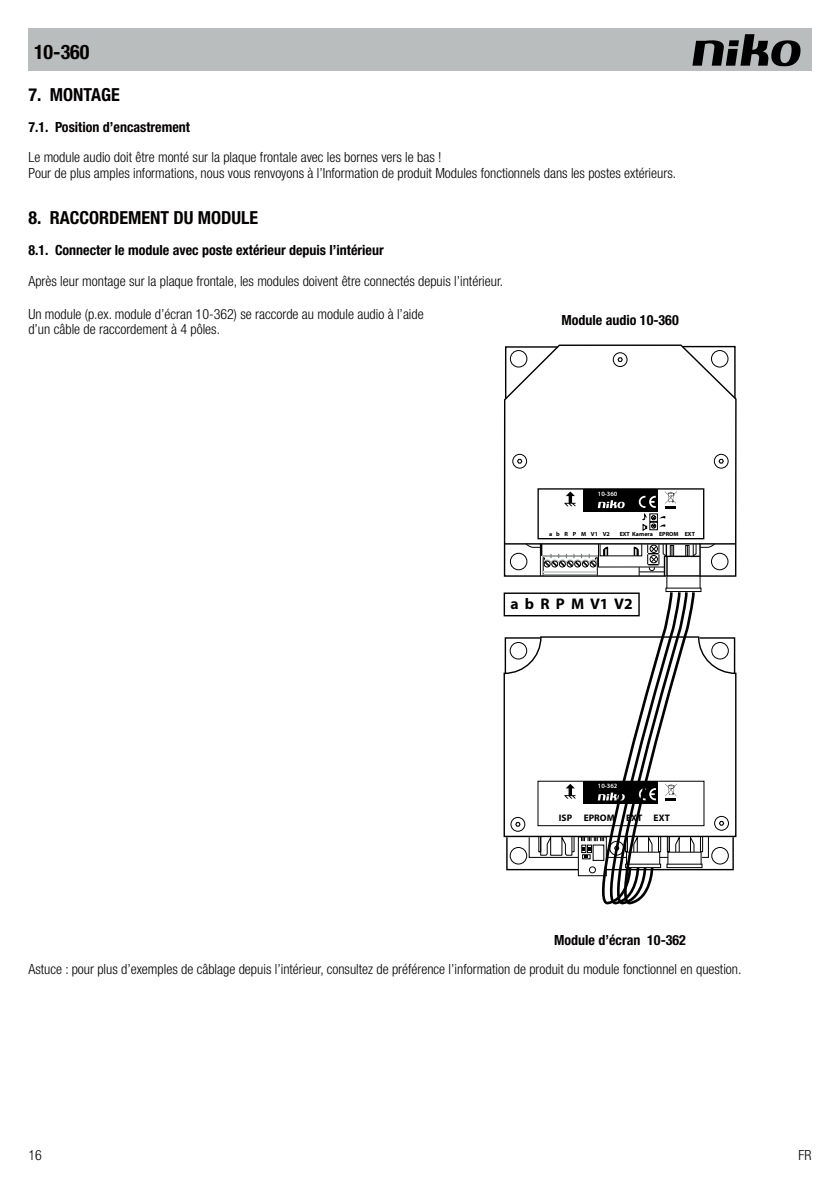
<style>
.page{position:relative;width:840px;height:1191px;background:#fff}
.page>*{position:absolute;margin:0;border:0;box-sizing:border-box;transform-origin:0 0}
.t1{font:700 condensed 20px "Helvetica Neue LT Pro";color:#040000}
.t2{font:700 condensed 18px "Helvetica Neue LT Pro";color:#040000}
.t3{font:700 15.4px "Myriad Pro";color:#000}
.t4{font:300 condensed 14px/15.4px "Helvetica Neue LT Pro";color:#040000}
.t5{font:700 condensed 14px "Helvetica Neue LT Pro";color:#040000}
.t6{font:700 9.4px "Myriad Pro";color:#000}
.t7{font:600 6.4px "Myriad Pro";color:#fff}
.t8{font:700 6px "Myriad Pro";color:#000}
</style>
<div class="page">
<div style="left:28px;top:28px;width:783px;height:43px;background:#babdbd"></div>
<svg style="left:692px;top:34px;width:108px;height:32px"></svg>
<svg style="left:503px;top:344px;width:233px;height:233px"></svg>
<svg style="left:613px;top:353px;width:13px;height:13px"></svg>
<div style="left:612px;top:352px;width:15px;height:15px;border:1px solid #000;border-radius:50%"></div>
<svg style="left:617px;top:357px;width:5px;height:5px"></svg>
<svg style="left:714px;top:454px;width:13px;height:14px"></svg>
<div style="left:713px;top:454px;width:15px;height:14px;border:1px solid #000;border-radius:50%"></div>
<svg style="left:718px;top:459px;width:5px;height:4px"></svg>
<svg style="left:512px;top:454px;width:14px;height:14px"></svg>
<div style="left:512px;top:454px;width:14px;height:14px;border:1px solid #000;border-radius:50%"></div>
<svg style="left:516px;top:459px;width:6px;height:4px"></svg>
<div style="left:582px;top:489px;width:75px;height:23px;background:#000"></div>
<svg style="left:597px;top:500px;width:27px;height:8px"></svg>
<svg style="left:564px;top:491px;width:11px;height:15px"></svg>
<hr style="left:504px;top:543px;width:231px;height:1px;background:#000">
<div style="left:537px;top:488px;width:167px;height:51px;border:1px solid #000"></div>
<svg style="left:524px;top:542px;width:191px;height:35px"></svg>
<svg style="left:638px;top:491px;width:38px;height:40px"></svg>
<div style="left:666px;top:575px;width:34px;height:14px;border:1px solid #000"></div>
<svg style="left:503px;top:589px;width:232px;height:316px"></svg>
<h1 class="t1" style="left:34px;top:45px;width:57px">10-360</h1>
<p class="t2" style="left:28px;top:88px;width:93px">7. MONTAGE</p>
<p class="t5" style="left:28px;top:122px;width:163px">7.1. Position d’encastrement</p>
<p class="t4" style="left:28px;top:151px;width:649px">Le module audio doit être monté sur la plaque frontale avec les bornes vers le bas !<br>Pour de plus amples informations, nous vous renvoyons à l’Information de produit Modules fonctionnels dans les postes extérieurs.</p>
<p class="t2" style="left:28px;top:211px;width:231px">8. RACCORDEMENT DU MODULE</p>
<p class="t5" style="left:28px;top:245px;width:356px">8.1. Connecter le module avec poste extérieur depuis l’intérieur</p>
<p class="t4" style="left:28px;top:275px;width:476px">Après leur montage sur la plaque frontale, les modules doivent être connectés depuis l’intérieur.</p>
<p class="t4" style="left:28px;top:308px;width:396px">Un module (p.ex. module d’écran 10-362) se raccorde au module audio à l’aide d’un câble de raccordement à 4 pôles.</p>
<p class="t5" style="left:561px;top:315px;width:119px">Module audio 10-360</p>
<p class="t7" style="left:597px;top:490px;width:21px">10-360</p>
<p class="t8" style="left:549px;top:530px;width:62px">a b R P M V1 V2</p>
<p class="t8" style="left:619px;top:530px;width:77px">EXT Kamera EPROM EXT</p>
<p class="t3" style="left:510px;top:595px;width:124px">a b R P M V1 V2</p>
<p class="t7" style="left:597px;top:782px;width:21px">10-362</p>
<p class="t6" style="left:558px;top:812px;width:113px">ISP EPROM EXT EXT</p>
<p class="t5" style="left:553px;top:935px;width:133px">Module d’écran 10-362</p>
<p class="t4" style="left:28px;top:962px;width:714px">Astuce : pour plus d’exemples de câblage depuis l’intérieur, consultez de préférence l’information de produit du module fonctionnel en question.</p>
<p class="t4" style="left:28px;top:1149px;width:15px">16</p>
<p class="t4" style="left:798px;top:1149px;width:14px">FR</p>
</div>
